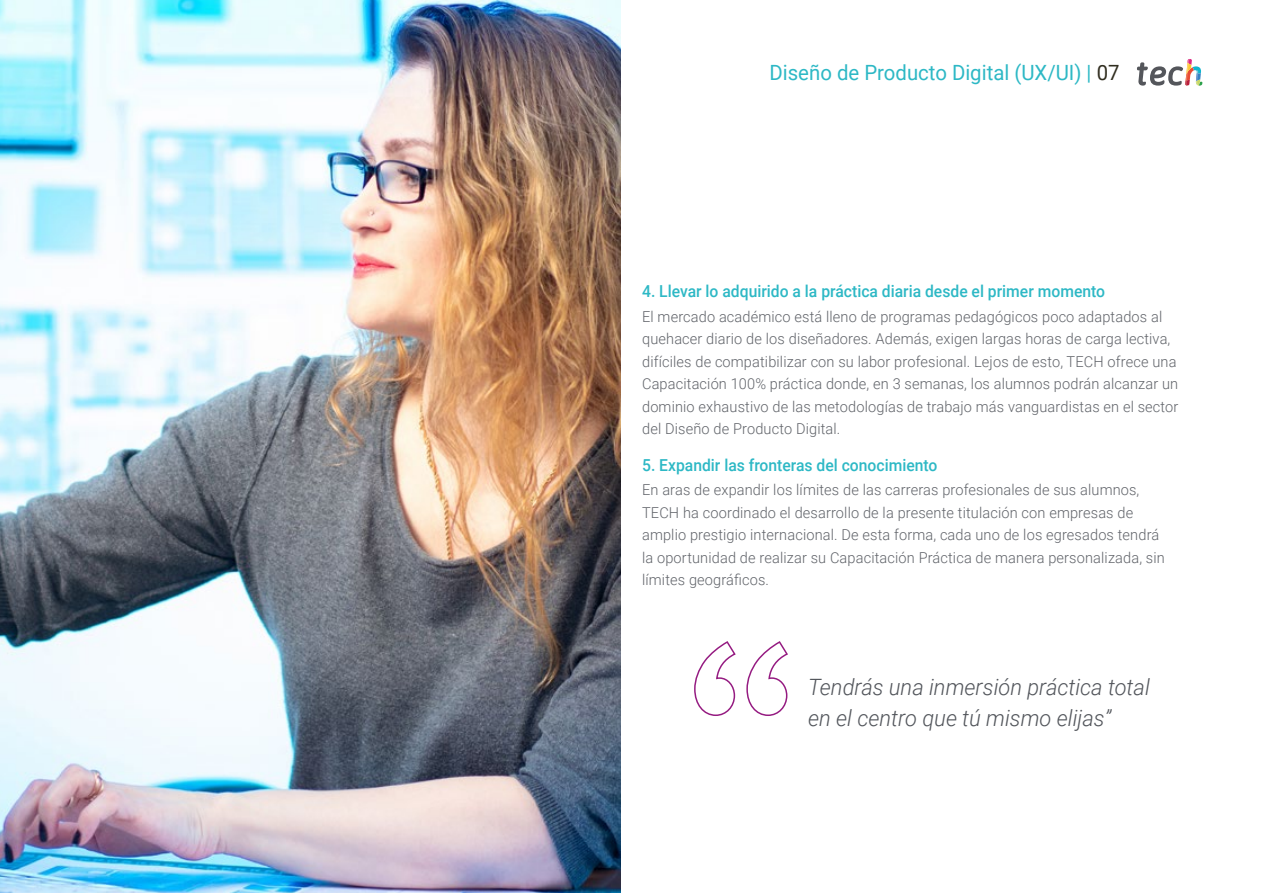
<style>
.page{position:relative;width:1263px;height:893px;background:#fff}
.page>*{position:absolute;margin:0;border:0;box-sizing:border-box;transform-origin:0 0}
.t1{font:italic 300 22.5px/31.5px "Roboto";color:#52555b}
.t2{font:21px "Roboto";color:#2db8c5}
.t3{font:500 16.5px "Roboto";color:#2db8c5;scale:.95 1}
.t4{font:300 15px/22.5px "Roboto";letter-spacing:.01em;color:#61646a}
.s1{color:#312e20}
</style>
<div class="page">
<svg style="left:694px;top:641px;width:94px;height:75px"></svg>
<img style="left:0;top:0;width:621px;height:893px">
<svg style="left:1137px;top:59px;width:65px;height:27px"></svg>
<h2 class="t2" style="left:769px;top:57px;width:352px">Diseño de Producto Digital (UX/UI) | <span class="s1">07</span></h2>
<p class="t3" style="left:642px;top:280px;width:489px">4. Llevar lo adquirido a la práctica diaria desde el primer momento</p>
<p class="t4" style="left:642px;top:305px;width:538px">El mercado académico está lleno de programas pedagógicos poco adaptados al quehacer diario de los diseñadores. Además, exigen largas horas de carga lectiva, difíciles de compatibilizar con su labor profesional. Lejos de esto, TECH ofrece una Capacitación 100% práctica donde, en 3 semanas, los alumnos podrán alcanzar un dominio exhaustivo de las metodologías de trabajo más vanguardistas en el sector del Diseño de Producto Digital.</p>
<p class="t3" style="left:642px;top:453px;width:312px">5. Expandir las fronteras del conocimiento</p>
<p class="t4" style="left:642px;top:478px;width:524px">En aras de expandir los límites de las carreras profesionales de sus alumnos, TECH ha coordinado el desarrollo de la presente titulación con empresas de amplio prestigio internacional. De esta forma, cada uno de los egresados tendrá la oportunidad de realizar su Capacitación Práctica de manera personalizada, sin límites geográficos.</p>
<h1 class="t1" style="left:808px;top:670px;width:343px">Tendrás una inmersión práctica total en el centro que tú mismo elijas”</h1>
</div>
